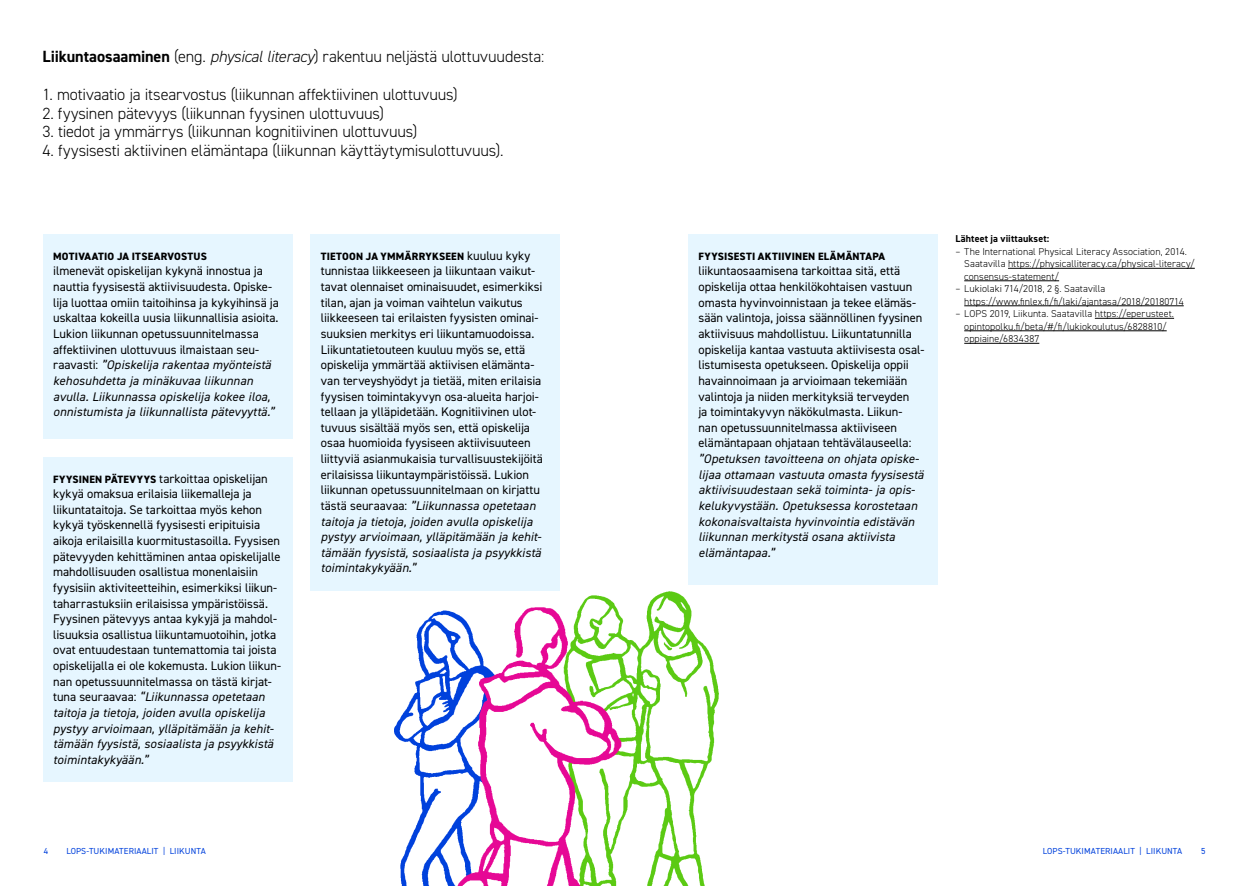
<style>
.page{position:relative;width:1248px;height:886px;background:#fff}
.page>*{position:absolute;margin:0;border:0;box-sizing:border-box;transform-origin:0 0}
.t1{font:300 16.25px "DIN2014";letter-spacing:-.01em;color:#000}
.t2{font:12.5px/15.6px "DIN2014";letter-spacing:-.005em;color:#000}
.t3{font:italic 12.5px/15.6px "DIN2014";letter-spacing:.01em;color:#000}
.t4{font:800 10.62px "DIN2014";letter-spacing:.02em;color:#000}
.t5{font:300 10px/12.5px "DIN2014";letter-spacing:.005em;color:#000}
.t6{font:700 10px "DIN2014";letter-spacing:.015em;color:#000}
.t7{font:8.75px "DIN2014";letter-spacing:.01em;color:#0041dc}
.s1{font-weight:700}
.s2{font-style:italic}
.s3{font-weight:800;font-size:10.62px}
.s4{font-weight:400;font-size:12.5px}
</style>
<div class="page">
<div style="left:43px;top:234px;width:249px;height:205px;background:#e6f6ff"></div>
<div style="left:43px;top:457px;width:249px;height:324px;background:#e6f6ff"></div>
<div style="left:310px;top:234px;width:250px;height:357px;background:#e6f6ff"></div>
<div style="left:687px;top:234px;width:250px;height:351px;background:#e6f6ff"></div>
<hr style="left:1007px;top:268px;width:187px;height:1px;background:#000">
<hr style="left:964px;top:280px;width:95px;height:1px;background:#000">
<hr style="left:964px;top:305px;width:219px;height:1px;background:#000">
<hr style="left:1094px;top:318px;width:79px;height:1px;background:#000">
<hr style="left:964px;top:330px;width:202px;height:1px;background:#000">
<hr style="left:964px;top:343px;width:75px;height:1px;background:#000">
<img style="left:394px;top:629px;width:25px;height:257px">
<img style="left:643px;top:578px;width:76px;height:308px">
<img style="left:419px;top:595px;width:224px;height:291px">
<h1 class="t1" style="left:43px;top:47px;width:503px"><span class="s1">Liikuntaosaaminen</span> (eng. <span class="s2">physical literacy</span>) rakentuu neljästä ulottuvuudesta:</h1>
<h1 class="t1" style="left:43px;top:84px;width:416px">1. motivaatio ja itsearvostus (liikunnan affektiivinen ulottuvuus)</h1>
<h1 class="t1" style="left:43px;top:103px;width:343px">2. fyysinen pätevyys (liikunnan fyysinen ulottuvuus)</h1>
<h1 class="t1" style="left:43px;top:122px;width:376px">3. tiedot ja ymmärrys (liikunnan kognitiivinen ulottuvuus)</h1>
<h1 class="t1" style="left:43px;top:141px;width:462px">4. fyysisesti aktiivinen elämäntapa (liikunnan käyttäytymisulottuvuus).</h1>
<p class="t4" style="left:53px;top:249px;width:155px">MOTIVAATIO JA ITSEARVOSTUS</p>
<p class="t2" style="left:53px;top:263px;width:227px">ilmenevät opiskelijan kykynä innostua ja nauttia fyysisestä aktiivisuudesta. Opiske&shy;lija luottaa omiin taitoihinsa ja kykyihinsä ja uskaltaa kokeilla uusia liikunnallisia asioita.<br>Lukion liikunnan opetussuunnitelmassa affektiivinen ulottuvuus ilmaistaan seu&shy;raavasti: <span class="s2">”Opiskelija rakentaa myönteistä kehosuhdetta ja minäkuvaa liikunnan avulla. Liikunnassa opiskelija kokee iloa, onnistumista ja liikunnallista pätevyyttä.”</span></p>
<p class="t2" style="left:53px;top:470px;width:229px"><span class="s3">FYYSINEN PÄTEVYYS</span> tarkoittaa opiskelijan kykyä omaksua erilaisia liikemalleja ja liikuntataitoja. Se tarkoittaa myös kehon kykyä työskennellä fyysisesti eripituisia aikoja erilaisilla kuormitustasoilla. Fyysisen pätevyyden kehittäminen antaa opiskelijalle mahdollisuuden osallistua monenlaisiin fyysisiin aktiviteetteihin, esimerkiksi liikun&shy;taharrastuksiin erilaisissa ympäristöissä.<br>Fyysinen pätevyys antaa kykyjä ja mahdol&shy;lisuuksia osallistua liikuntamuotoihin, jotka ovat entuudestaan tuntemattomia tai joista opiskelijalla ei ole kokemusta. Lukion liikun&shy;nan opetussuunnitelmassa on tästä kirjat&shy;tuna seuraavaa: <span class="s2">“Liikunnassa opetetaan taitoja ja tietoja, joiden avulla opiskelija pystyy arvioimaan, ylläpitämään ja kehit&shy;tämään fyysistä, sosiaalista ja psyykkistä toimintakykyään.”</span></p>
<p class="t4" style="left:321px;top:249px;width:211px">TIETOON JA YMMÄRRYKSEEN <span class="s4">kuuluu kyky</span></p>
<p class="t2" style="left:321px;top:263px;width:224px">tunnistaa liikkeeseen ja liikuntaan vaikut&shy;tavat olennaiset ominaisuudet, esimerkiksi tilan, ajan ja voiman vaihtelun vaikutus liikkeeseen tai erilaisten fyysisten ominai&shy;suuksien merkitys eri liikuntamuodoissa.<br>Liikuntatietouteen kuuluu myös se, että opiskelija ymmärtää aktiivisen elämänta&shy;van terveyshyödyt ja tietää, miten erilaisia fyysisen toimintakyvyn osa-alueita harjoi&shy;tellaan ja ylläpidetään. Kognitiivinen ulot&shy;tuvuus sisältää myös sen, että opiskelija osaa huomioida fyysiseen aktiivisuuteen liittyviä asianmukaisia turvallisuustekijöitä erilaisissa liikuntaympäristöissä. Lukion liikunnan opetussuunnitelmaan on kirjattu tästä seuraavaa: <span class="s2">”Liikunnassa opetetaan taitoja ja tietoja, joiden avulla opiskelija pystyy arvioimaan, ylläpitämään ja kehit&shy;tämään fyysistä, sosiaalista ja psyykkistä toimintakykyään.”</span></p>
<p class="t4" style="left:698px;top:249px;width:188px">FYYSISESTI AKTIIVINEN ELÄMÄNTAPA</p>
<p class="t2" style="left:698px;top:263px;width:227px">liikuntaosaamisena tarkoittaa sitä, että opiskelija ottaa henkilökohtaisen vastuun omasta hyvinvoinnistaan ja tekee elämäs&shy;sään valintoja, joissa säännöllinen fyysinen aktiivisuus mahdollistuu. Liikuntatunnilla opiskelija kantaa vastuuta aktiivisesta osal&shy;listumisesta opetukseen. Opiskelija oppii havainnoimaan ja arvioimaan tekemiään valintoja ja niiden merkityksiä terveyden<br>ja toimintakyvyn näkökulmasta. Liikun&shy;nan opetussuunnitelmassa aktiiviseen elämäntapaan ohjataan tehtävälauseella:</p>
<p class="t3" style="left:698px;top:451px;width:227px">”Opetuksen tavoitteena on ohjata opiske&shy;lijaa ottamaan vastuuta omasta fyysisestä aktiivisuudestaan sekä toiminta- ja opis&shy;kelukyvystään. Opetuksessa korostetaan kokonaisvaltaista hyvinvointia edistävän liikunnan merkitystä osana aktiivista elämäntapaa.”</p>
<p class="t6" style="left:955px;top:232px;width:95px">Lähteet ja viittaukset:</p>
<p class="t5" style="left:964px;top:245px;width:232px;text-indent:-9px">– The International Physical Literacy Association, 2014.<br>Saatavilla https://physicalliteracy.ca/physical-literacy/ consensus-statement/</p>
<p class="t5" style="left:964px;top:283px;width:221px;text-indent:-9px">– Lukiolaki 714/2018, 2 §. Saatavilla https://www.finlex.fi/fi/laki/ajantasa/2018/20180714</p>
<p class="t5" style="left:964px;top:308px;width:211px;text-indent:-9px">– LOPS 2019, Liikunta. Saatavilla https://eperusteet. opintopolku.fi/beta/#/fi/lukiokoulutus/6828810/ oppiaine/6834387</p>
<p class="t7" style="left:44px;top:845px;width:6px">4</p>
<p class="t7" style="left:66px;top:845px;width:141px">LOPS-TUKIMATERIAALIT | LIIKUNTA</p>
<p class="t7" style="left:1042px;top:845px;width:141px">LOPS-TUKIMATERIAALIT | LIIKUNTA</p>
<p class="t7" style="left:1200px;top:845px;width:6px">5</p>
</div>
